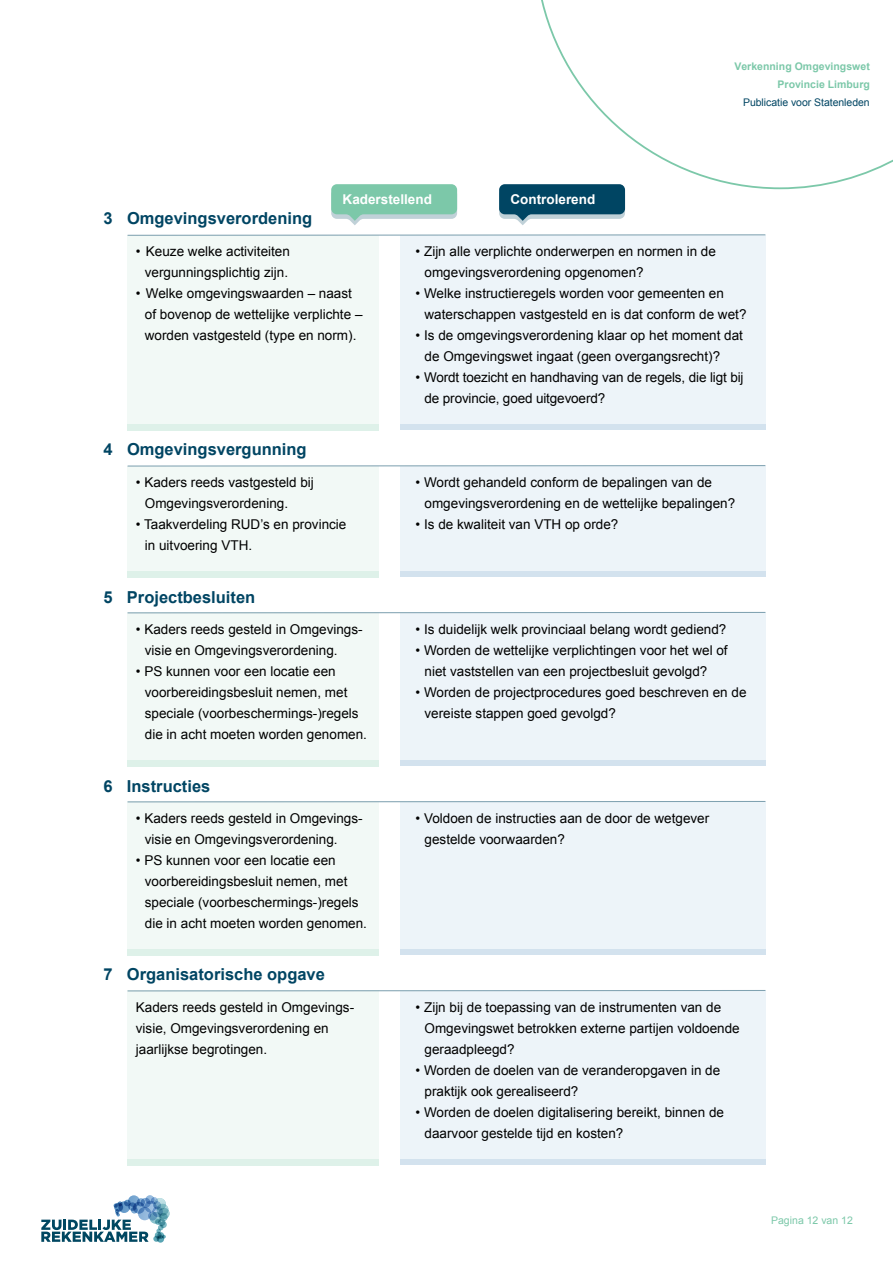
<style>
.page{position:relative;width:893px;height:1263px;background:#fff}
.page>*{position:absolute;margin:0;border:0;box-sizing:border-box;transform-origin:0 0}
.t1{font:700 16.5px "Arial";color:#004563}
.t2{font:13.5px/21px "Arial";color:#000}
.t3{font:700 13.5px "Arial";color:#fff}
.t4{font:700 10.5px/18px "Arial";color:#7cc8a9;text-align:right}
.t5{font:10.5px "Arial";letter-spacing:-.005em;color:#004563}
.t6{font:10.5px "Arial";color:#7cc8a9}
</style>
<div class="page">
<svg style="left:541px;top:0;width:352px;height:190px"></svg>
<svg style="left:41px;top:1195px;width:129px;height:47px"></svg>
<div style="left:400px;top:241px;width:365px;height:189px;background:#d3e2ee"></div>
<div style="left:400px;top:235px;width:365px;height:189px;background:#edf4f9"></div>
<div style="left:128px;top:242px;width:251px;height:189px;background:#def1e9"></div>
<div style="left:128px;top:235px;width:251px;height:189px;background:#f2f9f6"></div>
<div style="left:128px;top:473px;width:251px;height:104px;background:linear-gradient(to right,#def1e9,#def1e9)"></div>
<div style="left:128px;top:466px;width:251px;height:104px;background:#f2f9f6"></div>
<svg style="left:400px;top:570px;width:365px;height:6px;background:#d7e5ef"></svg>
<div style="left:400px;top:466px;width:365px;height:104px;background:#edf4f9"></div>
<div style="left:400px;top:618px;width:365px;height:147px;background:#d3e2ee"></div>
<div style="left:400px;top:612px;width:365px;height:148px;background:#edf4f9"></div>
<div style="left:128px;top:619px;width:251px;height:147px;background:#def1e9"></div>
<div style="left:128px;top:612px;width:251px;height:148px;background:#f2f9f6"></div>
<div style="left:400px;top:807px;width:365px;height:147px;background:#d3e2ee"></div>
<div style="left:400px;top:801px;width:365px;height:148px;background:#edf4f9"></div>
<div style="left:128px;top:808px;width:251px;height:147px;background:#def1e9"></div>
<div style="left:128px;top:801px;width:251px;height:148px;background:#f2f9f6"></div>
<div style="left:400px;top:996px;width:365px;height:168px;background:#d3e2ee"></div>
<div style="left:400px;top:990px;width:365px;height:169px;background:#edf4f9"></div>
<div style="left:128px;top:997px;width:251px;height:168px;background:#def1e9"></div>
<div style="left:128px;top:990px;width:251px;height:169px;background:#f2f9f6"></div>
<svg style="left:499px;top:184px;width:126px;height:41px;background:#3b7087"></svg>
<svg style="left:331px;top:184px;width:126px;height:41px;background:#97d1bb"></svg>
<hr style="left:128px;top:612px;width:637px;height:1px;background:#80a2b1">
<hr style="left:128px;top:801px;width:637px;height:1px;background:#80a2b1">
<hr style="left:128px;top:990px;width:637px;height:1px;background:#80a2b1">
<hr style="left:128px;top:234px;width:637px;height:2px;background:#80a2b1">
<hr style="left:128px;top:465px;width:637px;height:2px;background:#80a2b1">
<p class="t4" style="left:734px;top:58px;width:137px">Verkenning Omgevingswet<br>Provincie Limburg</p>
<p class="t1" style="left:104px;top:208px;width:210px">3 Omgevingsverordening</p>
<p class="t3" style="left:343px;top:190px;width:91px">Kaderstellend</p>
<p class="t3" style="left:511px;top:190px;width:86px">Controlerend</p>
<p class="t5" style="left:743px;top:95px;width:128px">Publicatie voor Statenleden</p>
<p class="t2" style="left:136px;top:241px;width:156px;text-align:center">• Keuze welke activiteiten vergunningsplichtig zijn.</p>
<p class="t2" style="left:145px;top:283px;width:219px;text-indent:-9px">• Welke omgevingswaarden – naast of bovenop de wettelijke verplichte – worden vastgesteld (type en norm).</p>
<p class="t1" style="left:104px;top:438px;width:205px">4 Omgevingsvergunning</p>
<p class="t2" style="left:145px;top:472px;width:171px;text-indent:-9px">• Kaders reeds vastgesteld bij<br>Omgevingsverordening.</p>
<p class="t2" style="left:145px;top:514px;width:203px;text-indent:-9px">• Taakverdeling RUD’s en provincie in uitvoering VTH.</p>
<p class="t1" style="left:104px;top:586px;width:153px">5 Projectbesluiten</p>
<p class="t2" style="left:145px;top:619px;width:219px;text-indent:-9px">• Kaders reeds gesteld in Omgevings&shy;visie en Omgevingsverordening.</p>
<p class="t2" style="left:145px;top:661px;width:224px;text-indent:-9px">• PS kunnen voor een locatie een voorbereidingsbesluit nemen, met speciale (voorbeschermings-)regels die in acht moeten worden genomen.</p>
<p class="t1" style="left:104px;top:775px;width:108px">6 Instructies</p>
<p class="t2" style="left:145px;top:808px;width:219px;text-indent:-9px">• Kaders reeds gesteld in Omgevings&shy;visie en Omgevingsverordening.</p>
<p class="t2" style="left:145px;top:850px;width:224px;text-indent:-9px">• PS kunnen voor een locatie een voorbereidingsbesluit nemen, met speciale (voorbeschermings-)regels die in acht moeten worden genomen.</p>
<p class="t1" style="left:104px;top:963px;width:223px">7 Organisatorische opgave</p>
<p class="t2" style="left:136px;top:997px;width:220px">Kaders reeds gesteld in Omgevings&shy;visie, Omgevingsverordening en jaarlijkse begrotingen.</p>
<p class="t2" style="left:425px;top:241px;width:293px;text-indent:-9px">• Zijn alle verplichte onderwerpen en normen in de omgevingsverordening opgenomen?</p>
<p class="t2" style="left:425px;top:283px;width:323px;text-indent:-9px">• Welke instructieregels worden voor gemeenten en waterschappen vastgesteld en is dat conform de wet?</p>
<p class="t2" style="left:425px;top:325px;width:320px;text-indent:-9px">• Is de omgevingsverordening klaar op het moment dat de Omgevingswet ingaat (geen overgangsrecht)?</p>
<p class="t2" style="left:425px;top:367px;width:320px;text-indent:-9px">• Wordt toezicht en handhaving van de regels, die ligt bij de provincie, goed uitgevoerd?</p>
<p class="t2" style="left:425px;top:472px;width:312px;text-indent:-9px">• Wordt gehandeld conform de bepalingen van de omgevingsverordening en de wettelijke bepalingen?</p>
<p class="t2" style="left:416px;top:514px;width:204px">• Is de kwaliteit van VTH op orde?</p>
<p class="t2" style="left:416px;top:619px;width:312px">• Is duidelijk welk provinciaal belang wordt gediend?</p>
<p class="t2" style="left:425px;top:640px;width:305px;text-indent:-9px">• Worden de wettelijke verplichtingen voor het wel of niet vaststellen van een projectbesluit gevolgd?</p>
<p class="t2" style="left:425px;top:682px;width:323px;text-indent:-9px">• Worden de projectprocedures goed beschreven en de vereiste stappen goed gevolgd?</p>
<p class="t2" style="left:425px;top:808px;width:286px;text-indent:-9px">• Voldoen de instructies aan de door de wetgever gestelde voorwaarden?</p>
<p class="t2" style="left:425px;top:997px;width:317px;text-indent:-9px">• Zijn bij de toepassing van de instrumenten van de<br>Omgevingswet betrokken externe partijen voldoende geraadpleegd?</p>
<p class="t2" style="left:425px;top:1060px;width:297px;text-indent:-9px">• Worden de doelen van de veranderopgaven in de praktijk ook gerealiseerd?</p>
<p class="t2" style="left:425px;top:1102px;width:301px;text-indent:-9px">• Worden de doelen digitalisering bereikt, binnen de daarvoor gestelde tijd en kosten?</p>
<p class="t6" style="left:771px;top:1213px;width:83px">Pagina 12 van 12</p>
</div>
